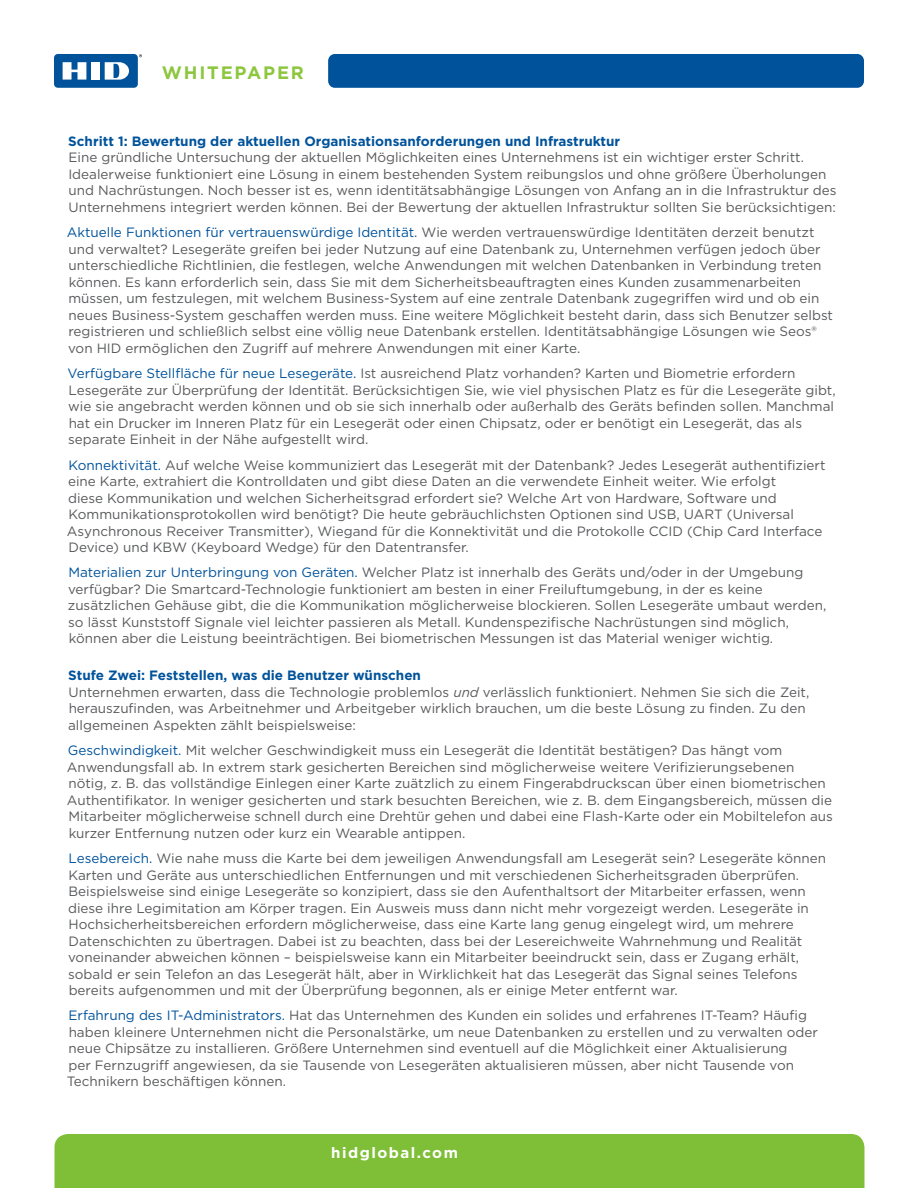
<style>
.page{position:relative;width:918px;height:1188px;background:#fff}
.page>*{position:absolute;margin:0;border:0;box-sizing:border-box;transform-origin:0 0}
.t1{font:700 18px "Gotham";letter-spacing:.1em;color:#8dc63f}
.t2{font:700 15px "Gotham";letter-spacing:.1em;color:#fff}
.Body{font:13.5px/16.5px "Gotham";color:#58595b}
.Body-2{font:700 13.5px "Gotham";color:#00539b}
.s1{color:#00539b}
.s2{font-style:italic}
</style>
<div class="page">
<div style="left:328px;top:54px;width:536px;height:34px;background:#00539b;border-radius:7px"></div>
<div style="left:54px;top:54px;width:84px;height:34px;background:#00539b;border-radius:4px"></div>
<div style="left:91px;top:62px;width:9px;height:18px;background:#fff"></div>
<svg style="left:63px;top:62px;width:23px;height:18px"></svg>
<svg style="left:105px;top:62px;width:24px;height:18px"></svg>
<div style="left:54px;top:1134px;width:810px;height:54px;background:#7fbf37"></div>
<h1 class="t1" style="left:162px;top:60px;width:143px">WHITEPAPER</h1>
<p class="Body-2" style="left:68px;top:132px;width:553px">Schritt 1: Bewertung der aktuellen Organisationsanforderungen und Infrastruktur</p>
<p class="Body" style="left:68px;top:149px;width:770px">Eine gründliche Untersuchung der aktuellen Möglichkeiten eines Unternehmens ist ein wichtiger erster Schritt.<br>Idealerweise funktioniert eine Lösung in einem bestehenden System reibungslos und ohne größere Überholungen und Nachrüstungen. Noch besser ist es, wenn identitätsabhängige Lösungen von Anfang an in die Infrastruktur des Unternehmens integriert werden können. Bei der Bewertung der aktuellen Infrastruktur sollten Sie berücksichtigen:</p>
<p class="Body" style="left:67px;top:224px;width:768px"><span class="s1">Aktuelle Funktionen für vertrauenswürdige Identität.</span> Wie werden vertrauenswürdige Identitäten derzeit benutzt und verwaltet? Lesegeräte greifen bei jeder Nutzung auf eine Datenbank zu, Unternehmen verfügen jedoch über unterschiedliche Richtlinien, die festlegen, welche Anwendungen mit welchen Datenbanken in Verbindung treten können. Es kann erforderlich sein, dass Sie mit dem Sicherheitsbeauftragten eines Kunden zusammenarbeiten müssen, um festzulegen, mit welchem Business-System auf eine zentrale Datenbank zugegriffen wird und ob ein neues Business-System geschaffen werden muss. Eine weitere Möglichkeit besteht darin, dass sich Benutzer selbst registrieren und schließlich selbst eine völlig neue Datenbank erstellen. Identitätsabhängige Lösungen wie Seos® von HID ermöglichen den Zugriff auf mehrere Anwendungen mit einer Karte.</p>
<p class="Body" style="left:68px;top:365px;width:770px"><span class="s1">Verfügbare Stellfläche für neue Lesegeräte.</span> Ist ausreichend Platz vorhanden? Karten und Biometrie erfordern Lesegeräte zur Überprüfung der Identität. Berücksichtigen Sie, wie viel physischen Platz es für die Lesegeräte gibt, wie sie angebracht werden können und ob sie sich innerhalb oder außerhalb des Geräts befinden sollen. Manchmal hat ein Drucker im Inneren Platz für ein Lesegerät oder einen Chipsatz, oder er benötigt ein Lesegerät, das als separate Einheit in der Nähe aufgestellt wird.</p>
<p class="Body" style="left:67px;top:456px;width:760px"><span class="s1">Konnektivität.</span> Auf welche Weise kommuniziert das Lesegerät mit der Datenbank? Jedes Lesegerät authentifiziert eine Karte, extrahiert die Kontrolldaten und gibt diese Daten an die verwendete Einheit weiter. Wie erfolgt<br>diese Kommunikation und welchen Sicherheitsgrad erfordert sie? Welche Art von Hardware, Software und Kommunikationsprotokollen wird benötigt? Die heute gebräuchlichsten Optionen sind USB, UART (Universal Asynchronous Receiver Transmitter), Wiegand für die Konnektivität und die Protokolle CCID (Chip Card Interface Device) und KBW (Keyboard Wedge) für den Datentransfer.</p>
<p class="Body" style="left:68px;top:564px;width:760px"><span class="s1">Materialien zur Unterbringung von Geräten.</span> Welcher Platz ist innerhalb des Geräts und/oder in der Umgebung verfügbar? Die Smartcard-Technologie funktioniert am besten in einer Freiluftumgebung, in der es keine zusätzlichen Gehäuse gibt, die die Kommunikation möglicherweise blockieren. Sollen Lesegeräte umbaut werden, so lässt Kunststoff Signale viel leichter passieren als Metall. Kundenspezifische Nachrüstungen sind möglich, können aber die Leistung beeinträchtigen. Bei biometrischen Messungen ist das Material weniger wichtig.</p>
<p class="Body-2" style="left:68px;top:666px;width:354px">Stufe Zwei: Feststellen, was die Benutzer wünschen</p>
<p class="Body" style="left:68px;top:683px;width:743px">Unternehmen erwarten, dass die Technologie problemlos <span class="s2">und</span> verlässlich funktioniert. Nehmen Sie sich die Zeit, herauszufinden, was Arbeitnehmer und Arbeitgeber wirklich brauchen, um die beste Lösung zu finden. Zu den allgemeinen Aspekten zählt beispielsweise:</p>
<p class="Body" style="left:67px;top:742px;width:768px"><span class="s1">Geschwindigkeit.</span> Mit welcher Geschwindigkeit muss ein Lesegerät die Identität bestätigen? Das hängt vom Anwendungsfall ab. In extrem stark gesicherten Bereichen sind möglicherweise weitere Verifizierungsebenen nötig, z. B. das vollständige Einlegen einer Karte zuätzlich zu einem Fingerabdruckscan über einen biometrischen Authentifikator. In weniger gesicherten und stark besuchten Bereichen, wie z. B. dem Eingangsbereich, müssen die Mitarbeiter möglicherweise schnell durch eine Drehtür gehen und dabei eine Flash-Karte oder ein Mobiltelefon aus kurzer Entfernung nutzen oder kurz ein Wearable antippen.</p>
<p class="Body" style="left:68px;top:850px;width:760px"><span class="s1">Lesebereich.</span> Wie nahe muss die Karte bei dem jeweiligen Anwendungsfall am Lesegerät sein? Lesegeräte können Karten und Geräte aus unterschiedlichen Entfernungen und mit verschiedenen Sicherheitsgraden überprüfen.<br>Beispielsweise sind einige Lesegeräte so konzipiert, dass sie den Aufenthaltsort der Mitarbeiter erfassen, wenn diese ihre Legimitation am Körper tragen. Ein Ausweis muss dann nicht mehr vorgezeigt werden. Lesegeräte in Hochsicherheitsbereichen erfordern möglicherweise, dass eine Karte lang genug eingelegt wird, um mehrere Datenschichten zu übertragen. Dabei ist zu beachten, dass bei der Lesereichweite Wahrnehmung und Realität voneinander abweichen können – beispielsweise kann ein Mitarbeiter beeindruckt sein, dass er Zugang erhält, sobald er sein Telefon an das Lesegerät hält, aber in Wirklichkeit hat das Lesegerät das Signal seines Telefons bereits aufgenommen und mit der Überprüfung begonnen, als er einige Meter entfernt war.</p>
<p class="Body" style="left:67px;top:1007px;width:753px"><span class="s1">Erfahrung des IT-Administrators.</span> Hat das Unternehmen des Kunden ein solides und erfahrenes IT-Team? Häufig haben kleinere Unternehmen nicht die Personalstärke, um neue Datenbanken zu erstellen und zu verwalten oder neue Chipsätze zu installieren. Größere Unternehmen sind eventuell auf die Möglichkeit einer Aktualisierung<br>per Fernzugriff angewiesen, da sie Tausende von Lesegeräten aktualisieren müssen, aber nicht Tausende von Technikern beschäftigen können.</p>
<p class="t2" style="left:331px;top:1142px;width:128px">hidglobal.com</p>
</div>
